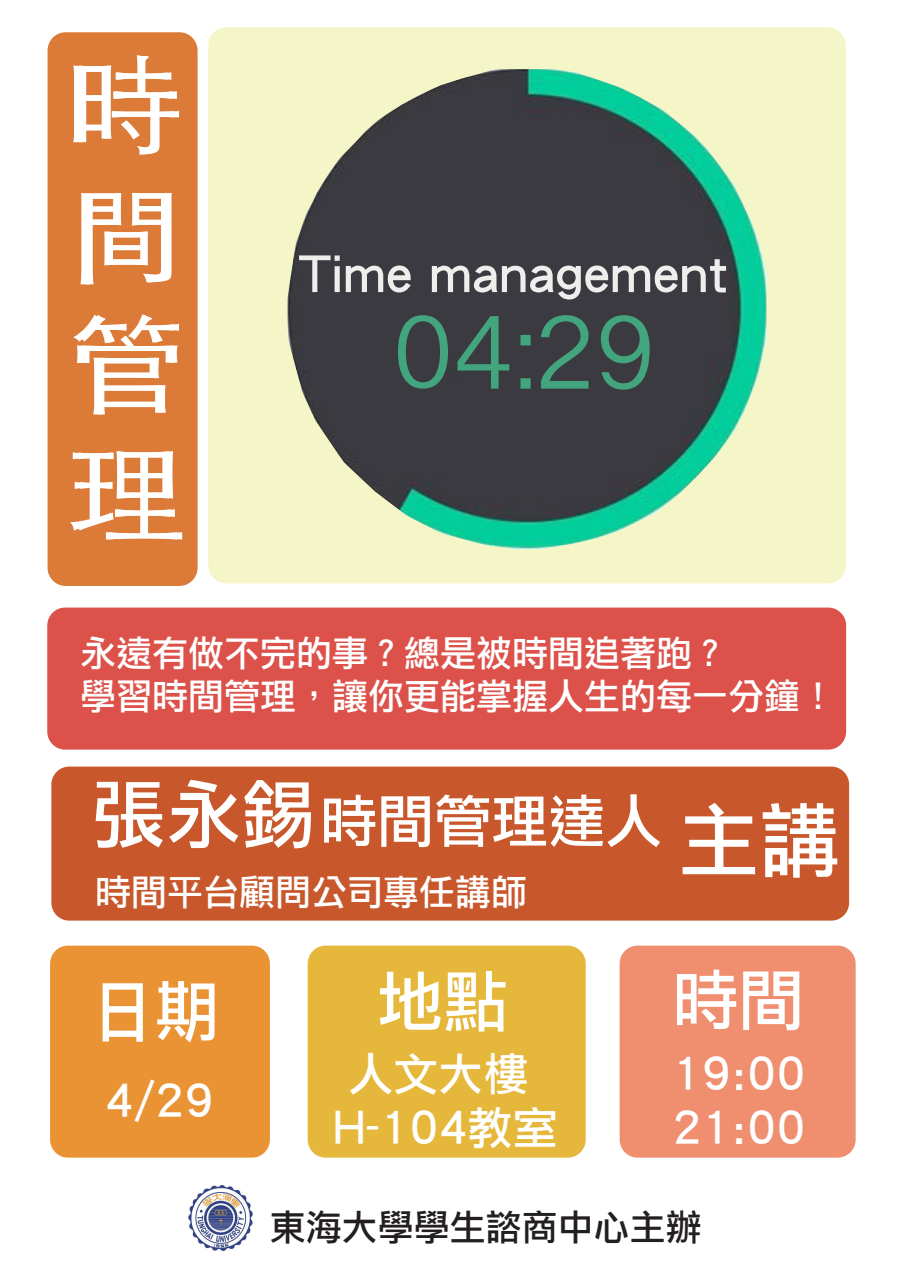
<style>
.page{position:relative;width:910px;height:1280px;background:#fff}
.page>*{position:absolute;margin:0;border:0;box-sizing:border-box;transform-origin:0 0}
.t1{font:108px "Tamil Sangam MN";color:#43a57e}
.t2{font:300 108px/129.6px "ST Heiti TC";color:#fff;text-align:justify;scale:1.11 1}
.t3{font:81px "Li Hei Pro";color:#fff}
.t4{font:66px "Li Hei Pro";color:#fff}
.t5{font:57px "Li Hei Pro";color:#fff}
.t6{font:50.1px "Li Hei Pro";color:#eeeeec}
.t7{font:45px/54px "Li Hei Pro";color:#fff}
.t8{font:36px/43.2px "Li Hei Pro";color:#fff}
.t9{font:36px "Li Hei Pro";color:#231f20}
.s1{font-size:75px}
</style>
<div class="page">
<div style="left:208px;top:27px;width:638px;height:556px;background:#f5f6c7;border-radius:19px"></div>
<div style="left:48px;top:32px;width:150px;height:554px;background:#dc7a37;border-radius:18px"></div>
<div style="left:47px;top:608px;width:799px;height:142px;background:#dc5149;border-radius:18px"></div>
<div style="left:51px;top:767px;width:798px;height:154px;background:#c8582c;border-radius:18px"></div>
<div style="left:50px;top:946px;width:220px;height:212px;background:#ea9334;border-radius:18px"></div>
<div style="left:308px;top:946px;width:278px;height:212px;background:#e5b73a;border-radius:18px"></div>
<div style="left:620px;top:946px;width:236px;height:212px;background:#ef8f70;border-radius:18px"></div>
<img style="left:287px;top:69px;width:480px;height:480px">
<img style="left:189px;top:1186px;width:64px;height:64px">
<h1 class="t2" style="left:66px;top:29px;width:109px">時間管理</h1>
<h3 class="t6" style="left:298px;top:249px;width:431px">Time management</h3>
<h1 class="t1" style="left:393px;top:297px;width:264px">04:29</h1>
<p class="t8" style="left:80px;top:632px;width:758px">永遠有做不完的事？總是被時間追著跑？<br>學習時間管理，讓你更能掌握人生的每一分鐘！</p>
<h3 class="t5" style="left:91px;top:792px;width:573px"><span class="s1">張永錫</span>時間管理達人</h3>
<p class="t8" style="left:95px;top:871px;width:434px">時間平台顧問公司專任講師</p>
<h2 class="t3" style="left:679px;top:800px;width:163px">主講</h2>
<h3 class="t4" style="left:89px;top:978px;width:133px">日期</h3>
<h3 class="t4" style="left:377px;top:968px;width:133px">地點</h3>
<h3 class="t4" style="left:673px;top:967px;width:133px">時間</h3>
<p class="t7" style="left:673px;top:1047px;width:135px">19:00<br>21:00</p>
<p class="t7" style="left:333px;top:1047px;width:226px;text-align:center">人文大樓<br>H-104教室</p>
<p class="t7" style="left:105px;top:1074px;width:110px">4/29</p>
<p class="t9" style="left:270px;top:1209px;width:434px">東海大學學生諮商中心主辦</p>
</div>
